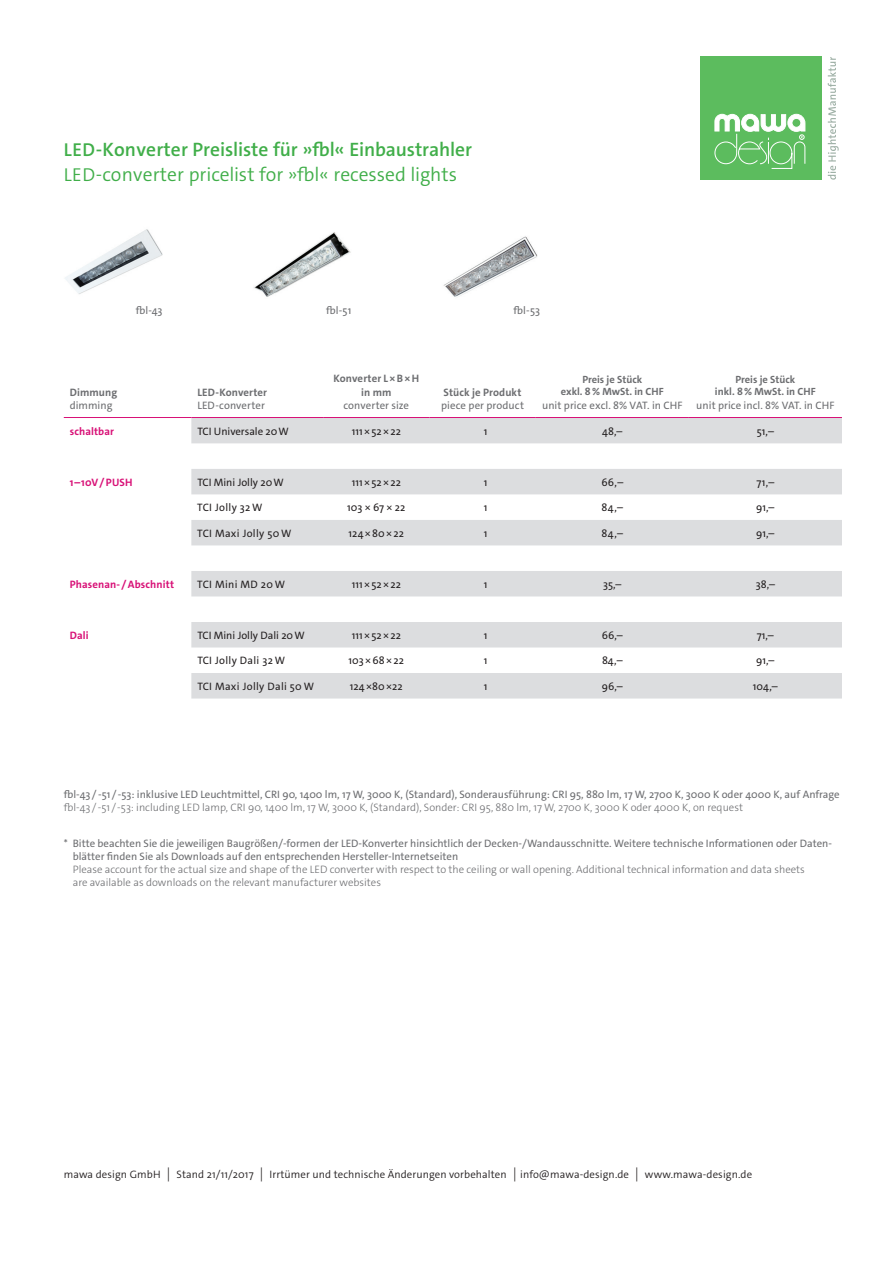
<style>
.page{position:relative;width:893px;height:1263px;background:#fff}
.page>*{position:absolute;margin:0;border:0;box-sizing:border-box;transform-origin:0 0}
.t1{font:600 19.5px/25.5px "The Sans C4 s";color:#40ae49}
.t2{font:10.8px/12.9px "The Sans C4 s";color:#6c6d70}
.t3{font:300 10.8px/12.9px "The Sans C4 s";color:#6c6d70}
.t4{font:10.8px "The Sans C4 s";letter-spacing:.005em;color:#231f20}
.t5{font:300 10.8px "The Sans C4 s";letter-spacing:.01em;color:#231f20}
.t6{font:10.8px "The Sans C4 s";letter-spacing:.03em;color:#231f20}
.t7{font:700 10.8px/13.5px "The Sans C4 s";letter-spacing:.01em;color:#6c6d70;text-align:center}
.t8{font:700 10.8px "The Sans C4 s";letter-spacing:.01em;color:#d81177}
.t9{font:700 10.5px/12.9px "The Sans C4 s";color:#6c6d70;text-align:center}
.s1{font-size:18.75px}
.s2{font-weight:300;font-size:18.75px}
.s3{font-weight:300}
</style>
<div class="page">
<svg style="left:191px;top:418px;width:651px;height:280px;fill:#dcdddf"></svg>
<hr style="left:64px;top:417px;width:127px;height:1px;background:#d81177">
<hr style="left:191px;top:417px;width:132px;height:1px;background:#d81177">
<hr style="left:323px;top:417px;width:106px;height:1px;background:#d81177">
<hr style="left:429px;top:417px;width:107px;height:1px;background:#d81177">
<hr style="left:536px;top:417px;width:153px;height:1px;background:#d81177">
<hr style="left:689px;top:417px;width:153px;height:1px;background:#d81177">
<div style="left:700px;top:56px;width:121px;height:124px;background:#5cbc5e"></div>
<svg style="left:714px;top:113px;width:92px;height:56px"></svg>
<svg style="left:828px;top:57px;width:11px;height:123px"></svg>
<img style="left:65px;top:229px;width:98px;height:65px">
<img style="left:253px;top:232px;width:98px;height:65px">
<img style="left:443px;top:236px;width:95px;height:61px">
<h1 class="t1" style="left:64px;top:136px;width:410px"><span class="s1">LED</span>-Konverter Preisliste für »fbl« Einbaustrahler<br><span class="s2">LED</span><span class="s3">-converter pricelist for »fbl« recessed lights</span></h1>
<p class="t2" style="left:136px;top:304px;width:28px">fbl-43</p>
<p class="t2" style="left:326px;top:304px;width:27px">fbl-51</p>
<p class="t2" style="left:514px;top:304px;width:28px">fbl-53</p>
<p class="t7" style="left:70px;top:385px;width:49px">Dimmung</p>
<p class="t2" style="left:70px;top:399px;width:44px">dimming</p>
<p class="t7" style="left:197px;top:385px;width:71px">LED-Konverter</p>
<p class="t2" style="left:197px;top:399px;width:69px">LED-converter</p>
<p class="t7" style="left:333px;top:372px;width:87px">Konverter L×B×H in mm</p>
<p class="t2" style="left:343px;top:399px;width:67px">converter size</p>
<p class="t7" style="left:444px;top:385px;width:80px">Stück je Produkt</p>
<p class="t2" style="left:441px;top:399px;width:84px">piece per product</p>
<p class="t9" style="left:561px;top:373px;width:104px">Preis je Stück<br>exkl. 8% MwSt. in CHF</p>
<p class="t2" style="left:542px;top:399px;width:142px">unit price excl. 8% VAT. in CHF</p>
<p class="t9" style="left:715px;top:373px;width:102px">Preis je Stück<br>inkl. 8% MwSt. in CHF</p>
<p class="t2" style="left:696px;top:399px;width:140px">unit price incl. 8% VAT. in CHF</p>
<p class="t8" style="left:70px;top:424px;width:46px">schaltbar</p>
<p class="t4" style="left:197px;top:424px;width:93px">TCI Universale 20W</p>
<p class="t4" style="left:352px;top:424px;width:51px">111×52×22</p>
<p class="t4" style="left:484px;top:424px;width:5px">1</p>
<p class="t4" style="left:602px;top:424px;width:22px">48,–</p>
<p class="t4" style="left:757px;top:424px;width:19px">51,–</p>
<p class="t8" style="left:70px;top:475px;width:64px">1–10V/PUSH</p>
<p class="t4" style="left:197px;top:475px;width:88px">TCI Mini Jolly 20W</p>
<p class="t4" style="left:352px;top:475px;width:51px">111×52×22</p>
<p class="t4" style="left:484px;top:475px;width:5px">1</p>
<p class="t4" style="left:601px;top:475px;width:23px">66,–</p>
<p class="t4" style="left:756px;top:475px;width:19px">71,–</p>
<p class="t6" style="left:197px;top:501px;width:67px">TCI Jolly 32 W</p>
<p class="t4" style="left:347px;top:501px;width:60px">103 × 67 × 22</p>
<p class="t4" style="left:484px;top:501px;width:5px">1</p>
<p class="t4" style="left:601px;top:501px;width:23px">84,–</p>
<p class="t4" style="left:756px;top:501px;width:20px">91,–</p>
<p class="t6" style="left:197px;top:526px;width:96px">TCI Maxi Jolly 50 W</p>
<p class="t4" style="left:349px;top:526px;width:57px">124×80×22</p>
<p class="t4" style="left:484px;top:526px;width:5px">1</p>
<p class="t4" style="left:601px;top:526px;width:23px">84,–</p>
<p class="t4" style="left:756px;top:526px;width:20px">91,–</p>
<p class="t8" style="left:70px;top:577px;width:106px">Phasenan- /Abschnitt</p>
<p class="t6" style="left:197px;top:577px;width:89px">TCI Mini MD 20 W</p>
<p class="t4" style="left:352px;top:577px;width:51px">111×52×22</p>
<p class="t4" style="left:484px;top:577px;width:5px">1</p>
<p class="t4" style="left:603px;top:577px;width:20px">35,–</p>
<p class="t4" style="left:756px;top:577px;width:21px">38,–</p>
<p class="t8" style="left:70px;top:628px;width:20px">Dali</p>
<p class="t4" style="left:197px;top:628px;width:109px">TCI Mini Jolly Dali 20W</p>
<p class="t4" style="left:352px;top:628px;width:51px">111×52×22</p>
<p class="t4" style="left:484px;top:628px;width:5px">1</p>
<p class="t4" style="left:602px;top:628px;width:22px">66,–</p>
<p class="t4" style="left:757px;top:628px;width:19px">71,–</p>
<p class="t6" style="left:197px;top:654px;width:89px">TCI Jolly Dali 32 W</p>
<p class="t4" style="left:349px;top:654px;width:57px">103×68×22</p>
<p class="t4" style="left:484px;top:654px;width:5px">1</p>
<p class="t4" style="left:602px;top:654px;width:22px">84,–</p>
<p class="t4" style="left:756px;top:654px;width:20px">91,–</p>
<p class="t6" style="left:197px;top:679px;width:118px">TCI Maxi Jolly Dali 50 W</p>
<p class="t4" style="left:350px;top:679px;width:54px">124×80×22</p>
<p class="t4" style="left:484px;top:679px;width:5px">1</p>
<p class="t4" style="left:602px;top:679px;width:22px">96,–</p>
<p class="t4" style="left:753px;top:679px;width:26px">104,–</p>
<p class="t2" style="left:64px;top:788px;width:777px">fbl-43 / -51 / -53: inklusive LED Leuchtmittel, CRI 90, 1400 lm, 17 W, 3000 K, (Standard), Sonderausführung: CRI 95, 880 lm, 17 W, 2700 K, 3000 K oder 4000 K, auf Anfrage</p>
<p class="t3" style="left:64px;top:801px;width:681px">fbl-43 / -51 / -53: including LED lamp, CRI 90, 1400 lm, 17 W, 3000 K, (Standard), Sonder: CRI 95, 880 lm, 17 W, 2700 K, 3000 K oder 4000 K, on request</p>
<p class="t2" style="left:73px;top:837px;width:761px;text-indent:-9px">* Bitte beachten Sie die jeweiligen Baugrößen/-formen der LED-Konverter hinsichtlich der Decken-/Wandausschnitte. Weitere technische Informationen oder Daten&shy;blätter finden Sie als Downloads auf den entsprechenden Hersteller-Internetseiten</p>
<p class="t3" style="left:73px;top:863px;width:734px">Please account for the actual size and shape of the LED converter with respect to the ceiling or wall opening. Additional technical information and data sheets are available as downloads on the relevant manufacturer websites</p>
<p class="t5" style="left:64px;top:1167px;width:690px">mawa design GmbH ⏐ Stand 21/11/2017 ⏐ Irrtümer und technische Änderungen vorbehalten ⏐info@mawa-design.de ⏐ www.mawa-design.de</p>
</div>
